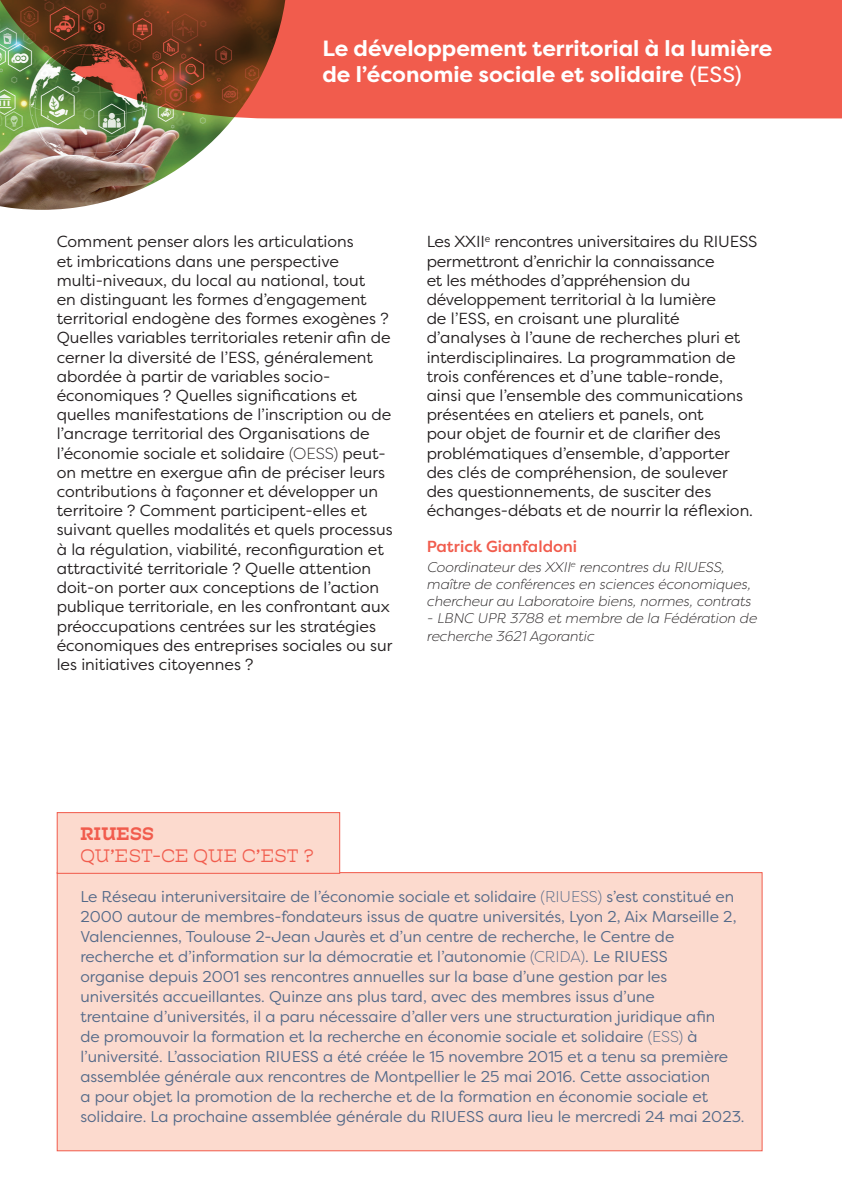
<style>
.page{position:relative;width:842px;height:1191px;background:#fff}
.page>*{position:absolute;margin:0;border:0;box-sizing:border-box;transform-origin:0 0}
.t1{font:700 22px/26.4px "Filson Pro";color:#fff}
.t2{font:300 18px "Hatch";letter-spacing:.015em;color:#f15c4d}
.t3{font:500 18px "Hatch";letter-spacing:.02em;color:#f15c4d}
.t4{font:16px/19.2px "Filson Pro";color:#231f20}
.t5{font:500 16px "Filson Pro";color:#f15c4d}
.t6{font:15.6px/20px "Filson Pro";color:#536989}
.t7{font:italic 300 14px/16.8px "Filson Pro";color:#231f20}
.s1{font-weight:400}
.s2{font-weight:300}
</style>
<div class="page">
<img style="left:0;top:118px;width:288px;height:92px">
<svg style="left:0;top:0;width:842px;height:118px;background:#c85943"></svg>
<div style="left:57px;top:872px;width:705px;height:278px;background:#fcdace"></div>
<div style="left:57px;top:812px;width:283px;height:61px;background:#fcdace"></div>
<div style="left:57px;top:812px;width:283px;height:61px;border:1px solid #f15c4d"></div>
<h1 class="t1" style="left:322px;top:35px;width:451px">Le développement territorial à la lumière de l’économie sociale et solidaire <span class="s1">(ESS)</span></h1>
<p class="t4" style="left:57px;top:232px;width:337px">Comment penser alors les articulations<br>et imbrications dans une perspective multi-niveaux, du local au national, tout<br>en distinguant les formes d’engagement territorial endogène des formes exogènes ?<br>Quelles variables territoriales retenir afin de cerner la diversité de l’ESS, généralement abordée à partir de variables socio&shy;économiques ? Quelles significations et quelles manifestations de l’inscription ou de l’ancrage territorial des Organisations de l’économie sociale et solidaire <span class="s2">(OESS)</span> peut&shy;on mettre en exergue afin de préciser leurs contributions à façonner et développer un territoire ? Comment participent-elles et suivant quelles modalités et quels processus à la régulation, viabilité, reconfiguration et attractivité territoriale ? Quelle attention doit-on porter aux conceptions de l’action publique territoriale, en les confrontant aux préoccupations centrées sur les stratégies économiques des entreprises sociales ou sur les initiatives citoyennes ?</p>
<p class="t4" style="left:427px;top:232px;width:332px">Les XXII<sup>e</sup> rencontres universitaires du RIUESS permettront d’enrichir la connaissance<br>et les méthodes d’appréhension du développement territorial à la lumière<br>de l’ESS, en croisant une pluralité d’analyses à l’aune de recherches pluri et interdisciplinaires. La programmation de trois conférences et d’une table-ronde, ainsi que l’ensemble des communications présentées en ateliers et panels, ont<br>pour objet de fournir et de clarifier des problématiques d’ensemble, d’apporter des clés de compréhension, de soulever des questionnements, de susciter des échanges-débats et de nourrir la réflexion.</p>
<p class="t5" style="left:427px;top:536px;width:152px">Patrick Gianfaldoni</p>
<p class="t7" style="left:427px;top:558px;width:325px">Coordinateur des XXII<sup>e</sup> rencontres du RIUESS, maître de conférences en sciences économiques, chercheur au Laboratoire biens, normes, contrats</p>
<p class="t7" style="left:427px;top:608px;width:331px;line-height:18px">- LBNC UPR 3788 et membre de la Fédération de recherche 3621 Agorantic</p>
<p class="t3" style="left:80px;top:821px;width:75px">RIUESS</p>
<p class="t2" style="left:80px;top:843px;width:235px">QU’EST-CE QUE C’EST ?</p>
<p class="t6" style="left:80px;top:886px;width:666px">Le Réseau interuniversitaire de l’économie sociale et solidaire <span class="s2">(RIUESS)</span> s’est constitué en 2000 autour de membres-fondateurs issus de quatre universités, Lyon 2, Aix Marseille 2, Valenciennes, Toulouse 2-Jean Jaurès et d’un centre de recherche, le Centre de recherche et d’information sur la démocratie et l’autonomie <span class="s2">(CRIDA)</span>. Le RIUESS<br>organise depuis 2001 ses rencontres annuelles sur la base d’une gestion par les universités accueillantes. Quinze ans plus tard, avec des membres issus d’une<br>trentaine d’universités, il a paru nécessaire d’aller vers une structuration juridique afin<br>de promouvoir la formation et la recherche en économie sociale et solidaire <span class="s2">(ESS)</span> à l’université. L’association RIUESS a été créée le 15 novembre 2015 et a tenu sa première assemblée générale aux rencontres de Montpellier le 25 mai 2016. Cette association<br>a pour objet la promotion de la recherche et de la formation en économie sociale et solidaire. La prochaine assemblée générale du RIUESS aura lieu le mercredi 24 mai 2023.</p>
</div>
